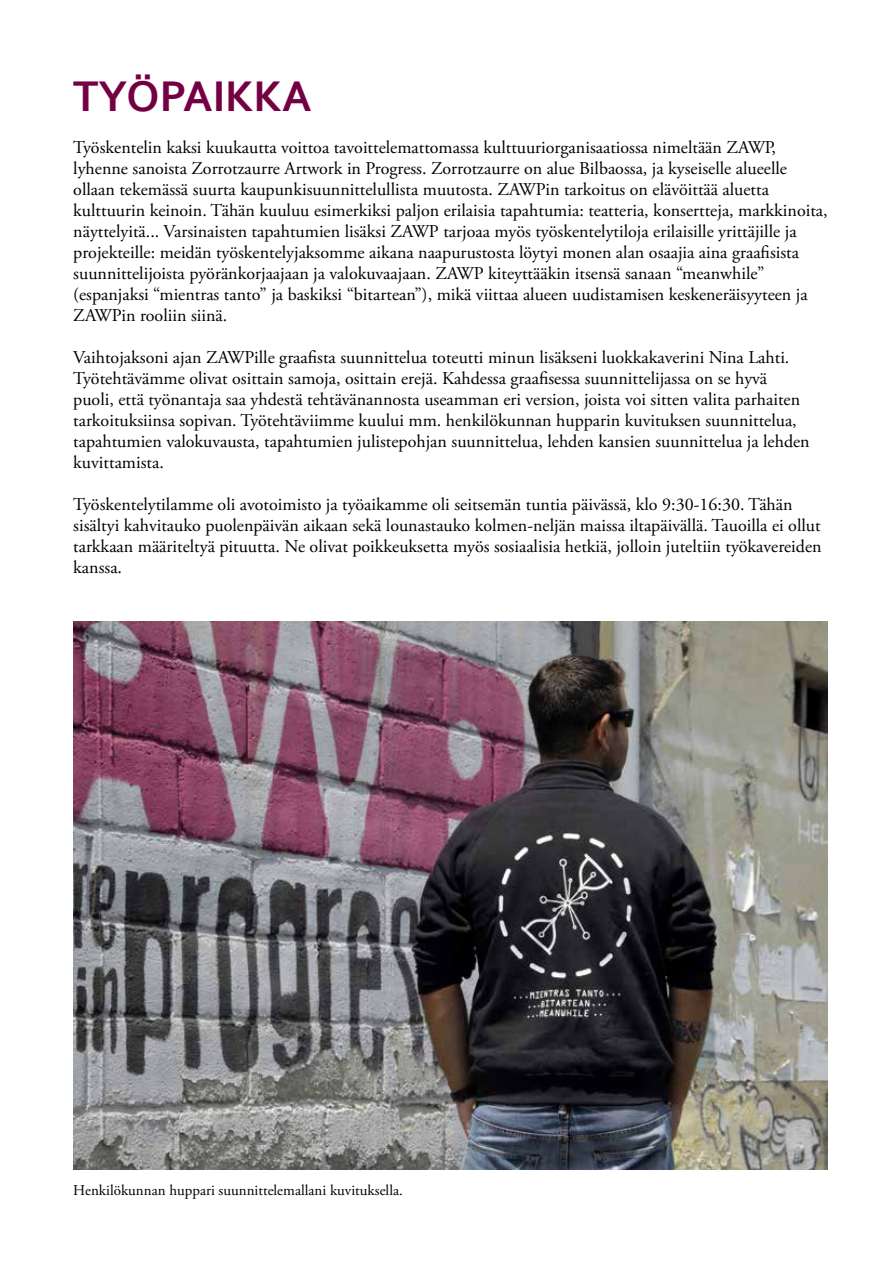
<style>
.page{position:relative;width:893px;height:1263px;background:#fff}
.page>*{position:absolute;margin:0;border:0;box-sizing:border-box;transform-origin:0 0}
.t1{font:700 45px "Corbel";color:#740044}
.t2{font:18px/21px "Adobe Garamond Pro";color:#000}
.t3{font:15px "Adobe Garamond Pro";color:#000}
</style>
<div class="page">
<img style="left:73px;top:622px;width:754px;height:548px">
<h1 class="t1" style="left:73px;top:68px;width:240px">TYÖPAIKKA</h1>
<p class="t2" style="left:73px;top:138px;width:756px">Työskentelin kaksi kuukautta voittoa tavoittelemattomassa kulttuuriorganisaatiossa nimeltään ZAWP, lyhenne sanoista Zorrotzaurre Artwork in Progress. Zorrotzaurre on alue Bilbaossa, ja kyseiselle alueelle ollaan tekemässä suurta kaupunkisuunnittelullista muutosta. ZAWPin tarkoitus on elävöittää aluetta kulttuurin keinoin. Tähän kuuluu esimerkiksi paljon erilaisia tapahtumia: teatteria, konsertteja, markkinoita, näyttelyitä... Varsinaisten tapahtumien lisäksi ZAWP tarjoaa myös työskentelytiloja erilaisille yrittäjille ja projekteille: meidän työskentelyjaksomme aikana naapurustosta löytyi monen alan osaajia aina graafisista suunnittelijoista pyöränkorjaajaan ja valokuvaajaan. ZAWP kiteyttääkin itsensä sanaan “meanwhile” (espanjaksi “mientras tanto” ja baskiksi “bitartean”), mikä viittaa alueen uudistamisen keskeneräisyyteen ja ZAWPin rooliin siinä.</p>
<p class="t2" style="left:73px;top:348px;width:738px">Vaihtojaksoni ajan ZAWPille graafista suunnittelua toteutti minun lisäkseni luokkakaverini Nina Lahti.<br>Työtehtävämme olivat osittain samoja, osittain erejä. Kahdessa graafisessa suunnittelijassa on se hyvä puoli, että työnantaja saa yhdestä tehtävänannosta useamman eri version, joista voi sitten valita parhaiten tarkoituksiinsa sopivan. Työtehtäviimme kuului mm. henkilökunnan hupparin kuvituksen suunnittelua, tapahtumien valokuvausta, tapahtumien julistepohjan suunnittelua, lehden kansien suunnittelua ja lehden kuvittamista.</p>
<p class="t2" style="left:73px;top:495px;width:750px">Työskentelytilamme oli avotoimisto ja työaikamme oli seitsemän tuntia päivässä, klo 9:30-16:30. Tähän sisältyi kahvitauko puolenpäivän aikaan sekä lounastauko kolmen-neljän maissa iltapäivällä. Tauoilla ei ollut tarkkaan määriteltyä pituutta. Ne olivat poikkeuksetta myös sosiaalisia hetkiä, jolloin juteltiin työkavereiden kanssa.</p>
<p class="t3" style="left:73px;top:1181px;width:331px">Henkilökunnan huppari suunnittelemallani kuvituksella.</p>
</div>
